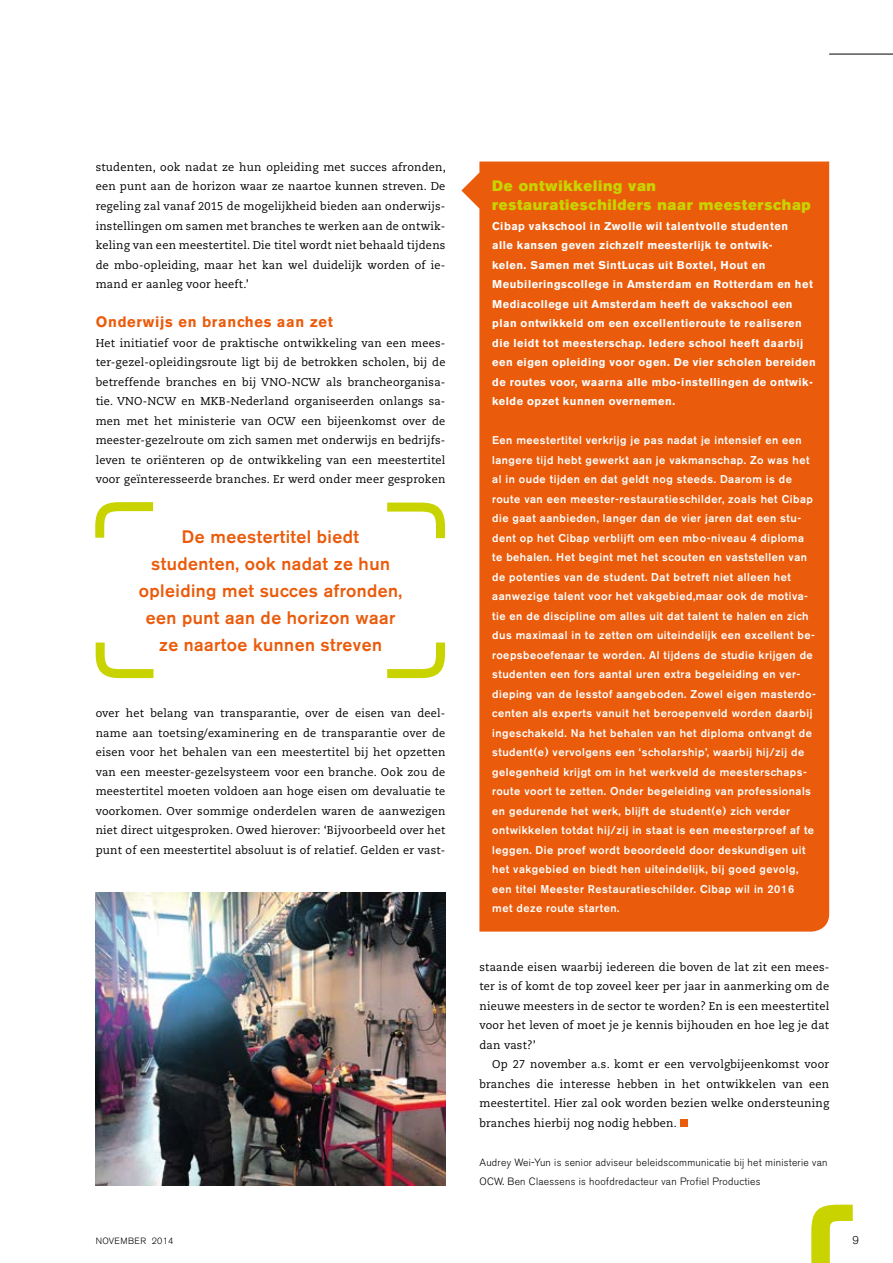
<style>
.page{position:relative;width:893px;height:1263px;background:#fff}
.page>*{position:absolute;margin:0;border:0;box-sizing:border-box;transform-origin:0 0}
.t1{font:500 18px/27px "Akzidenz Grotesk BE";letter-spacing:.025em;color:#ea5b0b;text-align:center}
.t2{font:15px/19.5px "Akzidenz Grotesk BE Super";letter-spacing:.045em;color:#c8d300}
.t3{font:700 15px "Akzidenz Grotesk BE";letter-spacing:.05em;color:#ea5b0b}
.t4{font:11.25px/19.5px "Caecilia LT Std";letter-spacing:.02em;color:#000;text-align:justify}
.t5{font:500 11.25px/19.5px "Akzidenz Grotesk BE";letter-spacing:.045em;color:#fff}
.t6{font:700 11.25px/19.5px "Akzidenz Grotesk BE";letter-spacing:.045em;color:#fff}
.t7{font:300 11.25px "Akzidenz Grotesk BE";color:#000}
.t8{font:300 10.5px/19.5px "Akzidenz Grotesk BE";letter-spacing:.025em;color:#000}
.t9{font:300 9px "Akzidenz Grotesk BE";letter-spacing:.03em;color:#000}
</style>
<div class="page">
<svg style="left:811px;top:1205px;width:42px;height:58px"></svg>
<hr style="left:829px;top:54px;width:64px;height:1px;background:#000">
<svg style="left:461px;top:173px;width:18px;height:35px"></svg>
<div style="left:479px;top:162px;width:350px;height:769px;background:#ea5b0b"></div>
<div style="left:680px;top:1119px;width:8px;height:7px;background:#ea5b0b"></div>
<svg style="left:387px;top:502px;width:58px;height:37px"></svg>
<svg style="left:95px;top:642px;width:59px;height:37px"></svg>
<svg style="left:95px;top:502px;width:59px;height:36px"></svg>
<svg style="left:387px;top:642px;width:58px;height:37px"></svg>
<img style="left:96px;top:893px;width:349px;height:292px">
<p class="t4" style="left:96px;top:158px;width:352px">studenten, ook nadat ze hun opleiding met succes afronden, een punt aan de horizon waar ze naartoe kunnen streven. De regeling zal vanaf 2015 de mogelijkheid bieden aan onderwijs&shy;instellingen om samen met branches te werken aan de ontwik&shy;keling van een meestertitel. Die titel wordt niet behaald tijdens de mbo-opleiding, maar het kan wel duidelijk worden of ie&shy;mand er aanleg voor heeft.’</p>
<h2 class="t3" style="left:96px;top:313px;width:239px">Onderwijs en branches aan zet</h2>
<p class="t4" style="left:96px;top:333px;width:351px">Het initiatief voor de praktische ontwikkeling van een mees&shy;ter-gezel-opleidingsroute ligt bij de betrokken scholen, bij de betreffende branches en bij VNO-NCW als brancheorganisa&shy;tie. VNO-NCW en MKB-Nederland organiseerden onlangs sa&shy;men met het ministerie van OCW een bijeenkomst over de meester-gezelroute om zich samen met onderwijs en bedrijfs&shy;leven te oriënteren op de ontwikkeling van een meestertitel voor geïnteresseerde branches. Er werd onder meer gesproken</p>
<h1 class="t1" style="left:139px;top:523px;width:265px">De meestertitel biedt studenten, ook nadat ze hun opleiding met succes afronden, een punt aan de horizon waar ze naartoe kunnen streven</h1>
<p class="t4" style="left:96px;top:704px;width:351px">over het belang van transparantie, over de eisen van deel&shy;name aan toetsing/examinering en de transparantie over de eisen voor het behalen van een meestertitel bij het opzetten van een meester-gezelsysteem voor een branche. Ook zou de meestertitel moeten voldoen aan hoge eisen om devaluatie te voorkomen. Over sommige onderdelen waren de aanwezigen niet direct uitgesproken. Owed hierover: ‘Bijvoorbeeld over het punt of een meestertitel absoluut is of relatief. Gelden er vast-</p>
<h2 class="t2" style="left:492px;top:176px;width:320px">De ontwikkeling van restauratieschilders naar meesterschap</h2>
<p class="t6" style="left:492px;top:216px;width:325px">Cibap vakschool in Zwolle wil talentvolle studenten<br>alle kansen geven zichzelf meesterlijk te ontwik-<br>kelen. Samen met SintLucas uit Boxtel, Hout en Meubileringscollege in Amsterdam en Rotterdam en het Mediacollege uit Amsterdam heeft de vakschool een plan ontwikkeld om een excellentieroute te realiseren die leidt tot meesterschap. Iedere school heeft daarbij een eigen opleiding voor ogen. De vier scholen bereiden de routes voor, waarna alle mbo-instellingen de ontwik&shy;kelde opzet kunnen overnemen.</p>
<p class="t5" style="left:492px;top:430px;width:325px">Een meestertitel verkrijg je pas nadat je intensief en een langere tijd hebt gewerkt aan je vakmanschap. Zo was het al in oude tijden en dat geldt nog steeds. Daarom is de route van een meester-restauratieschilder, zoals het Cibap die gaat aanbieden, langer dan de vier jaren dat een stu&shy;dent op het Cibap verblijft om een mbo-niveau 4 diploma te behalen. Het begint met het scouten en vaststellen van de potenties van de student. Dat betreft niet alleen het aanwezige talent voor het vakgebied,maar ook de motiva&shy;tie en de discipline om alles uit dat talent te halen en zich dus maximaal in te zetten om uiteindelijk een excellent be&shy;roepsbeoefenaar te worden. Al tijdens de studie krijgen de studenten een fors aantal uren extra begeleiding en ver&shy;dieping van de lesstof aangeboden. Zowel eigen masterdo&shy;centen als experts vanuit het beroepenveld worden daarbij ingeschakeld. Na het behalen van het diploma ontvangt de student(e) vervolgens een ‘scholarship’, waarbij hij/zij de gelegenheid krijgt om in het werkveld de meesterschaps&shy;route voort te zetten. Onder begeleiding van professionals en gedurende het werk, blijft de student(e) zich verder ontwikkelen totdat hij/zij in staat is een meesterproef af te leggen. Die proef wordt beoordeeld door deskundigen uit het vakgebied en biedt hen uiteindelijk, bij goed gevolg, een titel Meester Restauratieschilder. Cibap wil in 2016 met deze route starten.</p>
<p class="t4" style="left:479px;top:957px;width:351px">staande eisen waarbij iedereen die boven de lat zit een mees&shy;ter is of komt de top zoveel keer per jaar in aanmerking om de nieuwe meesters in de sector te worden? En is een meestertitel voor het leven of moet je je kennis bijhouden en hoe leg je dat dan vast?’</p>
<p class="t4" style="left:479px;top:1055px;width:351px;text-indent:13px">Op 27 november a.s. komt er een vervolgbijeenkomst voor branches die interesse hebben in het ontwikkelen van een meestertitel. Hier zal ook worden bezien welke ondersteuning branches hierbij nog nodig hebben.</p>
<p class="t8" style="left:479px;top:1152px;width:349px">Audrey Wei-Yun is senior adviseur beleidscommunicatie bij het ministerie van<br>OCW. Ben Claessens is hoofdredacteur van Profiel Producties</p>
<p class="t9" style="left:96px;top:1235px;width:79px">NOVEMBER 2014</p>
<p class="t7" style="left:853px;top:1233px;width:8px">9</p>
</div>
